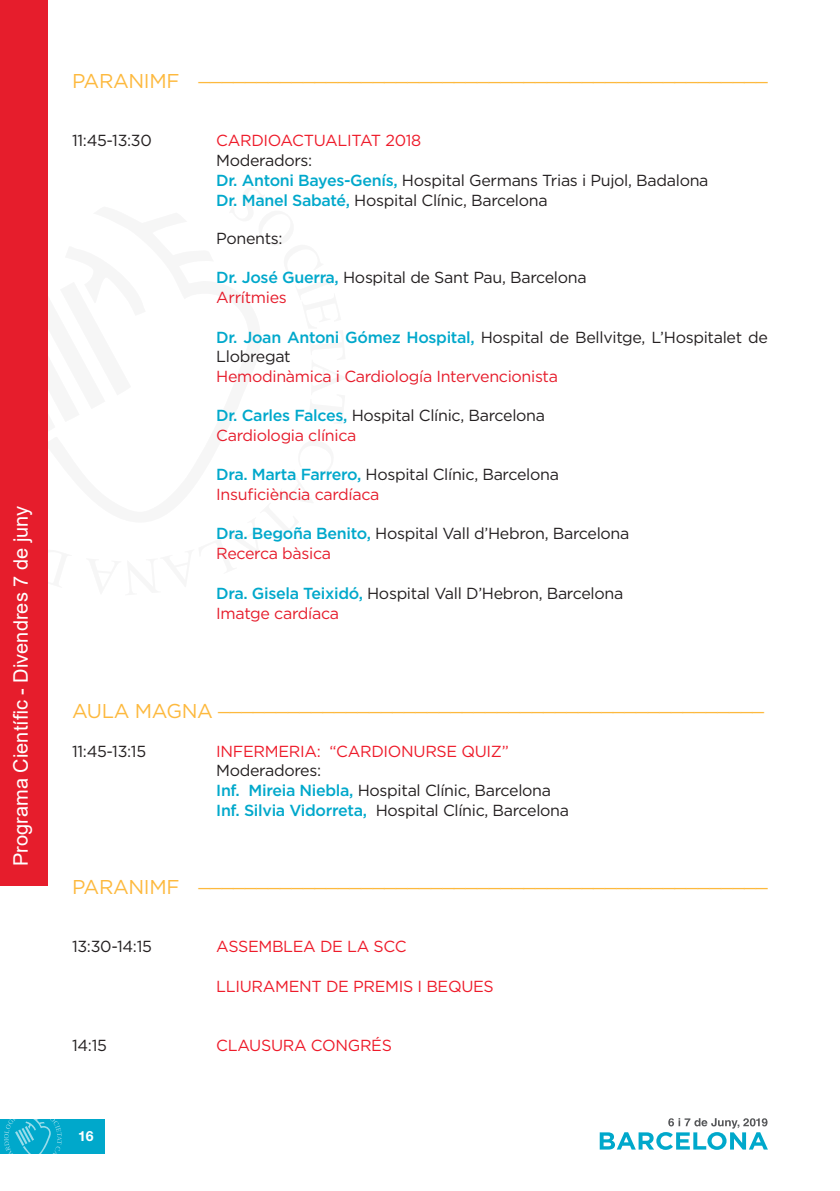
<style>
.page{position:relative;width:840px;height:1191px;background:#fff}
.page>*{position:absolute;margin:0;border:0;box-sizing:border-box;transform-origin:0 0}
.t1{font:20px "Gotham";letter-spacing:-.02em;color:#fdb93e}
.t2{font:20px "Arial";color:#fff}
.t3{font:16px/20px "Gotham";letter-spacing:-.02em;color:#231f20}
.t4{font:16px "Gotham";letter-spacing:-.02em;color:#ee1b2a}
.t5{font:16px "Gotham";letter-spacing:-.02em;color:#e61d2c}
.t6{font:700 14px "Helvetica Neue LT Std";color:#fff}
.s1{font-weight:500;color:#00a8cb}
.s2{color:#e61d2c}
</style>
<div class="page">
<div style="left:0;top:1119px;width:104px;height:34px;background:#00a8cb"></div>
<svg style="left:4px;top:1119px;width:58px;height:35px"></svg>
<svg style="left:599px;top:1118px;width:168px;height:31px"></svg>
<div style="left:0;top:0;width:48px;height:885px;background:#e61d2c"></div>
<p class="t2" style="left:7px;top:866px;width:362px;rotate:-90deg">Programa Científic - Divendres 7 de juny</p>
<p class="t1" style="left:72px;top:60px;width:697px">PARANIMF _________________________________________________</p>
<p class="t3" style="left:72px;top:130px;width:81px">11:45-13:30</p>
<p class="t4" style="left:216px;top:130px;width:206px">CARDIOACTUALITAT 2018</p>
<p class="t3" style="left:216px;top:150px;width:493px">Moderadors:<br><span class="s1">Dr. Antoni Bayes-Genís,</span> Hospital Germans Trias i Pujol, Badalona<br><span class="s1">Dr. Manel Sabaté,</span> Hospital Clínic, Barcelona</p>
<p class="t3" style="left:216px;top:228px;width:68px">Ponents:</p>
<p class="t3" style="left:216px;top:267px;width:372px"><span class="s1">Dr. José Guerra,</span> Hospital de Sant Pau, Barcelona<br><span class="s2">Arrítmies</span></p>
<p class="t3" style="left:216px;top:327px;width:553px;line-height:19.2px"><span class="s1">Dr. Joan Antoni Gómez Hospital,</span> Hospital de Bellvitge, L’Hospitalet de<br>Llobregat</p>
<p class="t5" style="left:216px;top:366px;width:343px">Hemodinàmica i Cardiología Intervencionista</p>
<p class="t3" style="left:216px;top:405px;width:330px"><span class="s1">Dr. Carles Falces,</span> Hospital Clínic, Barcelona<br><span class="s2">Cardiologia clínica</span></p>
<p class="t3" style="left:216px;top:464px;width:344px"><span class="s1">Dra. Marta Farrero,</span> Hospital Clínic, Barcelona<br><span class="s2">Insuficiència cardíaca</span></p>
<p class="t3" style="left:216px;top:523px;width:414px"><span class="s1">Dra. Begoña Benito,</span> Hospital Vall d’Hebron, Barcelona<br><span class="s2">Recerca bàsica</span></p>
<p class="t3" style="left:216px;top:582px;width:408px"><span class="s1">Dra. Gisela Teixidó,</span> Hospital Vall D’Hebron, Barcelona<br><span class="s2">Imatge cardíaca</span></p>
<p class="t1" style="left:72px;top:690px;width:693px">AULA MAGNA _______________________________________________</p>
<p class="t3" style="left:72px;top:741px;width:76px">11:45-13:15</p>
<p class="t4" style="left:216px;top:741px;width:294px">INFERMERIA: “CARDIONURSE QUIZ”</p>
<p class="t3" style="left:216px;top:760px;width:354px">Moderadores:<br><span class="s1">Inf. Mireia Niebla,</span> Hospital Clínic, Barcelona<br><span class="s1">Inf. Silvia Vidorreta,</span> Hospital Clínic, Barcelona</p>
<p class="t1" style="left:72px;top:866px;width:697px">PARANIMF _________________________________________________</p>
<p class="t3" style="left:72px;top:936px;width:81px">13:30-14:15</p>
<p class="t4" style="left:216px;top:936px;width:192px">ASSEMBLEA DE LA SCC</p>
<p class="t4" style="left:216px;top:976px;width:279px">LLIURAMENT DE PREMIS I BEQUES</p>
<p class="t3" style="left:72px;top:1034px;width:36px">14:15</p>
<p class="t4" style="left:216px;top:1034px;width:177px">CLAUSURA CONGRÉS</p>
<p class="t6" style="left:78px;top:1127px;width:17px">16</p>
</div>
